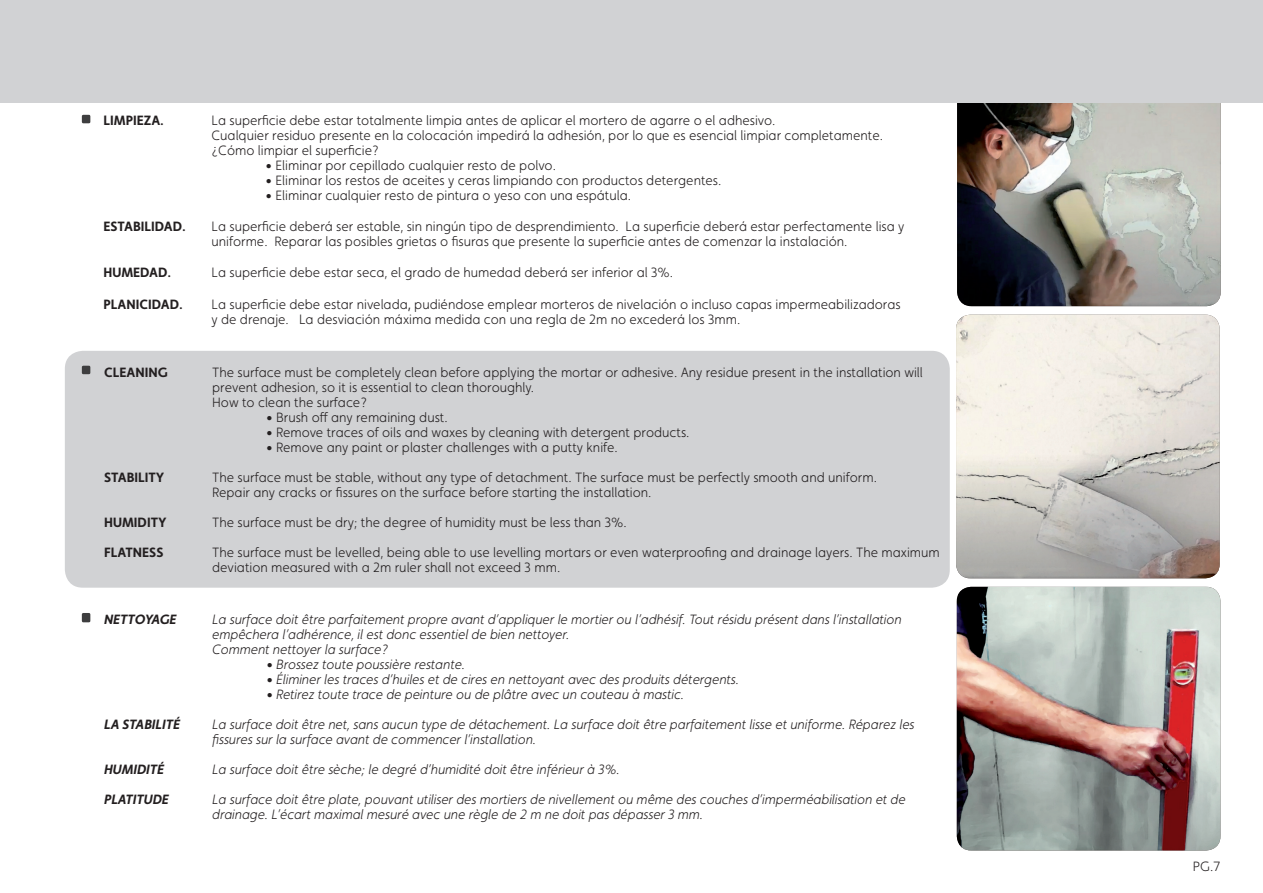
<style>
.page{position:relative;width:1263px;height:893px;background:#fff}
.page>*{position:absolute;margin:0;border:0;box-sizing:border-box;transform-origin:0 0}
.t1{font:300 13.5px/15px "Faricy New";color:#231f20}
.t2{font:italic 300 13.5px/15px "Faricy New";color:#231f20}
.t3{font:700 13.5px "Faricy New";color:#231f20}
.t4{font:italic 700 13.5px "Faricy New";color:#231f20}
.s1{font-weight:500}
.s2{font-weight:400}
</style>
<div class="page">
<div style="left:65px;top:351px;width:885px;height:237px;background:#d1d2d4;border-radius:18px"></div>
<img style="left:957px;top:587px;width:263px;height:263px">
<img style="left:956px;top:315px;width:264px;height:263px">
<img style="left:957px;top:102px;width:264px;height:204px">
<div style="left:82px;top:115px;width:8px;height:8px;background:#3e3e3f;border-radius:2px"></div>
<div style="left:82px;top:366px;width:8px;height:8px;background:#3e3e3f;border-radius:2px"></div>
<div style="left:82px;top:613px;width:8px;height:9px;background:#3e3e3f;border-radius:2px"></div>
<div style="left:0;top:0;width:1263px;height:102px;background:#d1d2d4"></div>
<p class="t3" style="left:103px;top:112px;width:62px">LIMPIEZA<span class="s1">.</span></p>
<p class="t1" style="left:211px;top:113px;width:673px">La superficie debe estar totalmente limpia antes de aplicar el mortero de agarre o el adhesivo.<br>Cualquier residuo presente en la colocación impedirá la adhesión, por lo que es esencial limpiar completamente. ¿Cómo limpiar el superficie?</p>
<p class="t1" style="left:265px;top:158px;width:292px">• Eliminar por cepillado cualquier resto de polvo.</p>
<p class="t1" style="left:265px;top:173px;width:457px">• Eliminar los restos de aceites y ceras limpiando con productos detergentes.</p>
<p class="t1" style="left:265px;top:188px;width:367px">• Eliminar cualquier resto de pintura o yeso con una espátula.</p>
<p class="t3" style="left:103px;top:218px;width:84px">ESTABILIDAD<span class="s1">.</span></p>
<p class="t1" style="left:211px;top:219px;width:694px">La superficie deberá ser estable, sin ningún tipo de desprendimiento. La superficie deberá estar perfectamente lisa y uniforme. Reparar las posibles grietas o fisuras que presente la superficie antes de comenzar la instalación.</p>
<p class="t3" style="left:103px;top:264px;width:69px">HUMEDAD<span class="s1">.</span></p>
<p class="t1" style="left:211px;top:265px;width:463px">La superficie debe estar seca, el grado de humedad deberá ser inferior al 3%.</p>
<p class="t3" style="left:103px;top:296px;width:81px">PLANICIDAD<span class="s1">.</span></p>
<p class="t1" style="left:211px;top:296px;width:691px">La superficie debe estar nivelada<span class="s2">,</span> pudiéndose emplear morteros de nivelación o incluso capas impermeabilizadoras y de drenaje. La desviación máxima medida con una regla de 2m no excederá los 3mm.</p>
<p class="t3" style="left:104px;top:364px;width:65px">CLEANING</p>
<p class="t1" style="left:212px;top:365px;width:712px">The surface must be completely clean before applying the mortar or adhesive. Any residue present in the installation will prevent adhesion, so it is essential to clean thoroughly.<br>How to clean the surface?</p>
<p class="t1" style="left:266px;top:410px;width:183px">• Brush off any remaining dust.</p>
<p class="t1" style="left:266px;top:425px;width:425px">• Remove traces of oils and waxes by cleaning with detergent products.</p>
<p class="t1" style="left:266px;top:440px;width:353px">• Remove any paint or plaster challenges with a putty knife.</p>
<p class="t3" style="left:104px;top:469px;width:62px">STABILITY</p>
<p class="t1" style="left:212px;top:470px;width:666px">The surface must be stable, without any type of detachment. The surface must be perfectly smooth and uniform.<br>Repair any cracks or fissures on the surface before starting the installation.</p>
<p class="t3" style="left:104px;top:514px;width:64px">HUMIDITY</p>
<p class="t1" style="left:212px;top:515px;width:416px">The surface must be dry; the degree of humidity must be less than 3%.</p>
<p class="t3" style="left:104px;top:544px;width:61px">FLATNESS</p>
<p class="t1" style="left:212px;top:545px;width:729px">The surface must be levelled, being able to use levelling mortars or even waterproofing and drainage layers. The maximum deviation measured with a 2m ruler shall not exceed 3 mm.</p>
<p class="t4" style="left:104px;top:611px;width:74px">NETTOYAGE</p>
<p class="t2" style="left:212px;top:612px;width:691px">La surface doit être parfaitement propre avant d’appliquer le mortier ou l’adhésif. Tout résidu présent dans l’installation empêchera l’adhérence, il est donc essentiel de bien nettoyer.<br>Comment nettoyer la surface?</p>
<p class="t2" style="left:266px;top:657px;width:201px">• Brossez toute poussière restante.</p>
<p class="t2" style="left:266px;top:672px;width:474px">• Éliminer les traces d’huiles et de cires en nettoyant avec des produits détergents.</p>
<p class="t2" style="left:266px;top:687px;width:420px">• Retirez toute trace de peinture ou de plâtre avec un couteau à mastic.</p>
<p class="t4" style="left:104px;top:716px;width:77px">LA STABILITÉ</p>
<p class="t2" style="left:212px;top:717px;width:704px">La surface doit être net, sans aucun type de détachement. La surface doit être parfaitement lisse et uniforme. Réparez les fissures sur la surface avant de commencer l’installation.</p>
<p class="t4" style="left:104px;top:761px;width:61px">HUMIDITÉ</p>
<p class="t2" style="left:212px;top:762px;width:409px">La surface doit être sèche; le degré d’humidité doit être inférieur à 3%.</p>
<p class="t4" style="left:104px;top:791px;width:66px">PLATITUDE</p>
<p class="t2" style="left:212px;top:792px;width:695px">La surface doit être plate, pouvant utiliser des mortiers de nivellement ou même des couches d’imperméabilisation et de drainage. L’écart maximal mesuré avec une règle de 2 m ne doit pas dépasser 3 mm.</p>
<p class="t1" style="left:1193px;top:859px;width:29px">PG.7</p>
</div>
